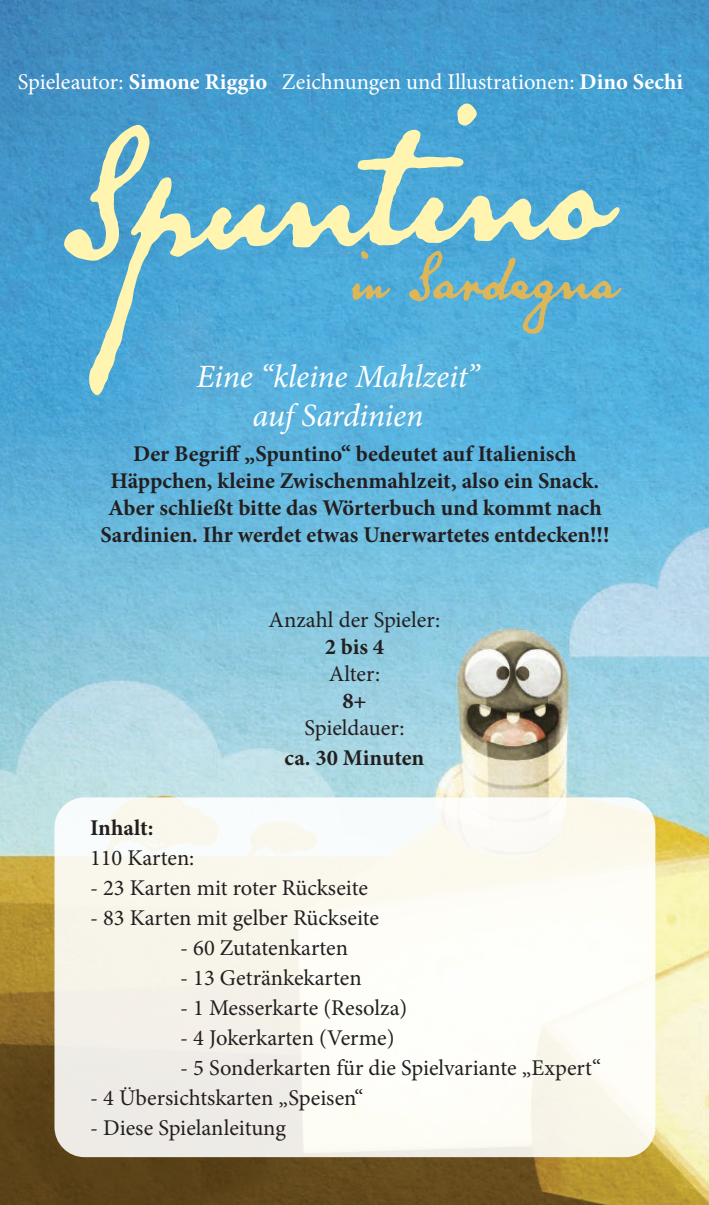
<style>
.page{position:relative;width:709px;height:1205px;background:#fff}
.page>*{position:absolute;margin:0;border:0;box-sizing:border-box;transform-origin:0 0}
.t1{font:700 191px "Old Man Eloquent";color:#fff5b0}
.t2{font:700 71.75px "Old Man Eloquent";color:#ddb659}
.t3{font:italic 32.5px "Minion Pro";letter-spacing:-.01em;color:#fff}
.t4{font:22.5px "Minion Pro";color:#231f20}
.t5{font:700 22.5px/27px "Minion Pro";color:#231f20;text-align:center}
.t6{font:22.5px "Minion Pro";letter-spacing:-.005em;color:#fff}
.s1{font-weight:700}
</style>
<div class="page">
<img style="left:0;top:0;width:709px;height:1205px">
<div style="left:54px;top:797px;width:601px;height:360px;background:linear-gradient(to right,#f3f1ea,#fffef8);border-radius:30px"></div>
<p class="t6" style="left:18px;top:66px;width:666px">Spieleautor: <span class="s1">Simone Riggio</span> Zeichnungen und Illustrationen: <span class="s1">Dino Sechi</span></p>
<p class="t1" style="left:62px;top:72px;width:545px;rotate:-2deg">Spuntino</p>
<p class="t2" style="left:351px;top:230px;width:268px">in Sardegna</p>
<p class="t3" style="left:197px;top:355px;width:284px">Eine “kleine Mahlzeit”</p>
<p class="t3" style="left:252px;top:394px;width:172px">auf Sardinien</p>
<p class="t5" style="left:100px;top:440px;width:510px">Der Begriff „Spuntino“ bedeutet auf Italienisch Häppchen, kleine Zwischenmahlzeit, also ein Snack.<br>Aber schließt bitte das Wörterbuch und kommt nach Sardinien. Ihr werdet etwas Unerwartetes entdecken!!!</p>
<p class="t4" style="left:268px;top:604px;width:173px">Anzahl der Spieler:</p>
<p class="t5" style="left:325px;top:633px;width:61px">2 bis 4</p>
<p class="t4" style="left:329px;top:658px;width:53px">Alter:</p>
<p class="t5" style="left:342px;top:687px;width:26px">8+</p>
<p class="t4" style="left:304px;top:712px;width:101px">Spieldauer:</p>
<p class="t5" style="left:285px;top:744px;width:141px">ca. 30 Minuten</p>
<p class="t5" style="left:90px;top:814px;width:65px">Inhalt:</p>
<p class="t4" style="left:90px;top:843px;width:106px">110 Karten:</p>
<p class="t4" style="left:90px;top:873px;width:279px">- 23 Karten mit roter Rückseite</p>
<p class="t4" style="left:90px;top:903px;width:290px">- 83 Karten mit gelber Rückseite</p>
<p class="t4" style="left:180px;top:933px;width:170px">- 60 Zutatenkarten</p>
<p class="t4" style="left:180px;top:963px;width:183px">- 13 Getränkekarten</p>
<p class="t4" style="left:180px;top:993px;width:229px">- 1 Messerkarte (Resolza)</p>
<p class="t4" style="left:180px;top:1023px;width:216px">- 4 Jokerkarten (Verme)</p>
<p class="t4" style="left:180px;top:1053px;width:422px">- 5 Sonderkarten für die Spielvariante „Expert“</p>
<p class="t4" style="left:90px;top:1083px;width:275px">- 4 Übersichtskarten „Speisen“</p>
<p class="t4" style="left:90px;top:1113px;width:197px">- Diese Spielanleitung</p>
</div>
